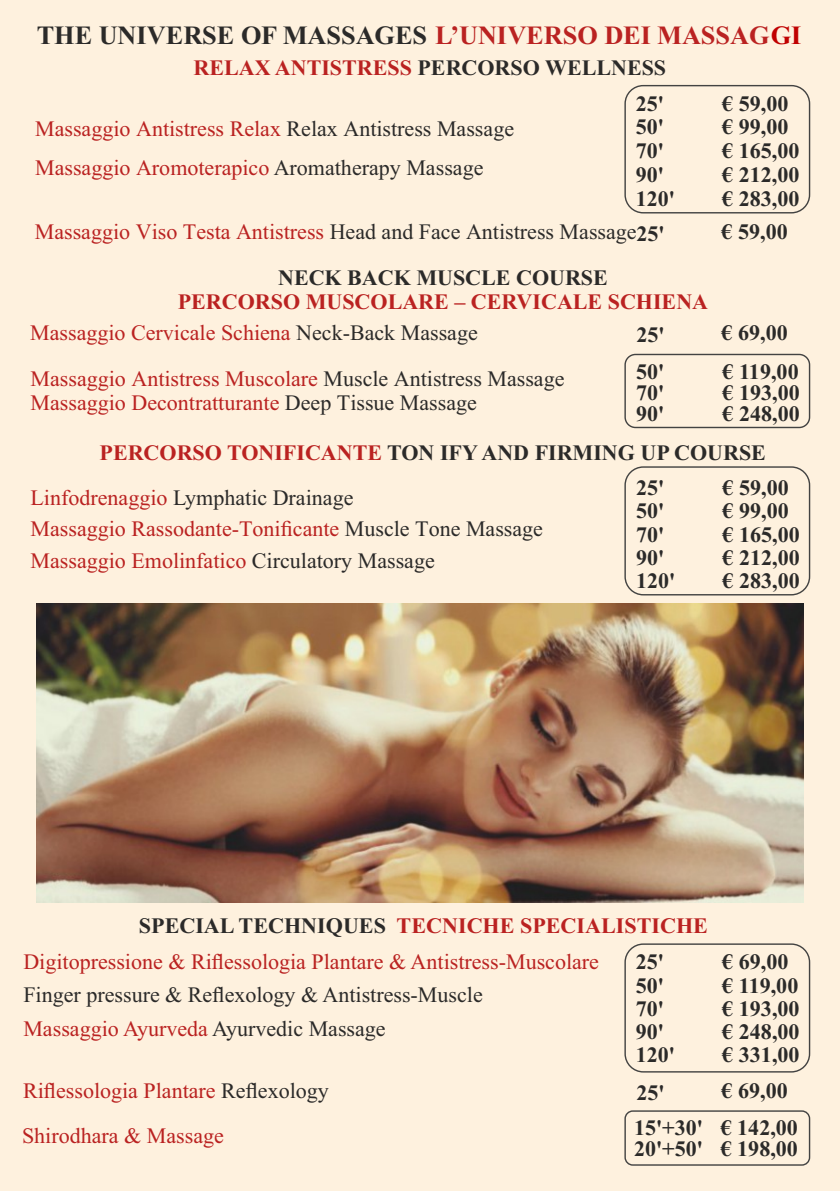
<style>
.page{position:relative;width:840px;height:1191px;background:#fff}
.page>*{position:absolute;margin:0;border:0;box-sizing:border-box;transform-origin:0 0}
.t1{font:700 26.4px "Times New Roman";color:#2b2a29}
.t2{font:22px/35.8px "Times New Roman";color:#ba2221}
.t3{font:700 22px/44.2px "Times New Roman";color:#2b2a29}
.t4{font:22px/33.8px "Times New Roman";color:#2b2a29}
.t5{font:700 22px "Times New Roman";color:#ba2221}
.s1{color:#ba2221}
.s2{color:#c00000}
.s3{color:#2b2a29}
.s4{font-weight:700;color:#2b2a29}
.s5{font-weight:400;color:#ba2221}
.s6{font-weight:400}
.s7{font-weight:700}
</style>
<div class="page">
<div style="left:0;top:0;width:839px;height:1191px;background:#fef1de"></div>
<img style="left:36px;top:603px;width:766px;height:299px">
<div style="left:624px;top:85px;width:185px;height:128px;border:1px solid #434342;border-radius:18px"></div>
<div style="left:624px;top:466px;width:185px;height:129px;border:1px solid #434342;border-radius:18px"></div>
<div style="left:624px;top:943px;width:185px;height:129px;border:1px solid #434342;border-radius:18px"></div>
<div style="left:624px;top:354px;width:185px;height:74px;border:1px solid #434342;border-radius:10px"></div>
<div style="left:624px;top:1110px;width:185px;height:55px;border:1px solid #434342;border-radius:8px"></div>
<p class="t1" style="left:37px;top:26px;width:765px">THE UNIVERSE OF MASSAGES <span class="s1">L’UNIVERSO DEI MASSAG</span><span class="s2">GI</span></p>
<p class="t3" style="left:193px;top:48px;width:474px"><span class="s1">RELAX ANTISTRESS</span> PERCORSO WELLNESS</p>
<p class="t2" style="left:35px;top:110px;width:480px;line-height:39.8px">Massaggio Antistress Relax <span class="s3">Relax Antistress Massage<br></span>Massaggio Aromoterapico <span class="s3">Aromatherapy Massage</span></p>
<p class="t3" style="left:635px;top:83px;width:30px">25'</p>
<p class="t3" style="left:721px;top:83px;width:68px">€ 59,00</p>
<p class="t3" style="left:635px;top:107px;width:30px">50'</p>
<p class="t3" style="left:721px;top:107px;width:68px">€ 99,00</p>
<p class="t3" style="left:635px;top:131px;width:30px">70'</p>
<p class="t3" style="left:721px;top:131px;width:79px">€ 165,00</p>
<p class="t3" style="left:635px;top:155px;width:30px">90'</p>
<p class="t3" style="left:721px;top:155px;width:79px">€ 212,00</p>
<p class="t3" style="left:635px;top:178px;width:41px">120'</p>
<p class="t3" style="left:721px;top:178px;width:79px">€ 283,00</p>
<p class="t2" style="left:35px;top:216px;width:631px">Massaggio Viso Testa Antistress <span class="s3">Head and Face Antistress Massage</span><span class="s4">25'</span></p>
<p class="t3" style="left:721px;top:212px;width:68px">€ 59,00</p>
<p class="t3" style="left:278px;top:257px;width:331px">NECK BACK MUSCLE COURSE</p>
<p class="t5" style="left:178px;top:294px;width:531px">PERCORSO MUSCOLARE – CERVICALE SCHIENA</p>
<p class="t2" style="left:30px;top:316px;width:449px">Massaggio Cervicale Schiena <span class="s3">Neck-Back Massage</span></p>
<p class="t3" style="left:636px;top:314px;width:30px">25'</p>
<p class="t3" style="left:721px;top:313px;width:68px">€ 69,00</p>
<p class="t3" style="left:635px;top:352px;width:30px">50'</p>
<p class="t3" style="left:722px;top:352px;width:78px">€ 119,00</p>
<p class="t3" style="left:635px;top:372px;width:30px">70'</p>
<p class="t3" style="left:722px;top:372px;width:79px">€ 193,00</p>
<p class="t3" style="left:635px;top:393px;width:30px">90'</p>
<p class="t3" style="left:722px;top:393px;width:79px">€ 248,00</p>
<p class="t2" style="left:30px;top:368px;width:535px;line-height:24.4px">Massaggio Antistress Muscolare <span class="s3">Muscle Antistress Massage<br></span>Massaggio Decontratturante <span class="s3">Deep Tissue Massage</span></p>
<p class="t3" style="left:30px;top:433px;width:736px;text-indent:69px"><span class="s1">PERCORSO TONIFICANTE</span> TON IFY AND FIRMING UP COURSE<br><span class="s5">Linfodrenaggio</span> <span class="s6">Lymphatic Drainage</span></p>
<p class="t2" style="left:30px;top:515px;width:513px;line-height:31.4px">Massaggio Rassodante-Tonificante <span class="s3">Muscle Tone Massage<br></span>Massaggio Emolinfatico <span class="s3">Circulatory Massage</span></p>
<p class="t3" style="left:635px;top:468px;width:30px">25'</p>
<p class="t3" style="left:722px;top:468px;width:68px">€ 59,00</p>
<p class="t3" style="left:635px;top:491px;width:30px">50'</p>
<p class="t3" style="left:722px;top:491px;width:68px">€ 99,00</p>
<p class="t3" style="left:635px;top:514px;width:30px">70'</p>
<p class="t3" style="left:722px;top:514px;width:79px">€ 165,00</p>
<p class="t3" style="left:635px;top:538px;width:30px">90'</p>
<p class="t3" style="left:722px;top:538px;width:79px">€ 212,00</p>
<p class="t3" style="left:635px;top:561px;width:41px">120'</p>
<p class="t3" style="left:722px;top:561px;width:79px">€ 283,00</p>
<p class="t2" style="left:23px;top:909px;width:685px;text-indent:115px"><span class="s4">SPECIAL TECHNIQUES</span> <span class="s7">TECNICHE SPECIALISTICHE<br></span>Digitopressione &amp; Riflessologia Plantare &amp; Antistress-Muscolare</p>
<p class="t4" style="left:23px;top:980px;width:460px">Finger pressure &amp; Reflexology &amp; Antistress-Muscle<br><span class="s1">Massaggio Ayurveda</span> Ayurvedic Massage</p>
<p class="t3" style="left:635px;top:942px;width:30px">25'</p>
<p class="t3" style="left:721px;top:942px;width:68px">€ 69,00</p>
<p class="t3" style="left:635px;top:965px;width:30px">50'</p>
<p class="t3" style="left:721px;top:965px;width:78px">€ 119,00</p>
<p class="t3" style="left:635px;top:988px;width:30px">70'</p>
<p class="t3" style="left:721px;top:988px;width:79px">€ 193,00</p>
<p class="t3" style="left:635px;top:1011px;width:30px">90'</p>
<p class="t3" style="left:721px;top:1011px;width:79px">€ 248,00</p>
<p class="t3" style="left:635px;top:1035px;width:41px">120'</p>
<p class="t3" style="left:721px;top:1035px;width:79px">€ 331,00</p>
<p class="t2" style="left:22px;top:1069px;width:308px;line-height:45.6px">Riflessologia Plantare <span class="s3">Reflexology<br></span>Shirodhara &amp; Massage</p>
<p class="t3" style="left:636px;top:1072px;width:30px">25'</p>
<p class="t3" style="left:721px;top:1070px;width:68px">€ 69,00</p>
<p class="t3" style="left:633px;top:1119px;width:165px;line-height:20.8px">15'+30' € 142,00<br>20'+50' € 198,00</p>
</div>
